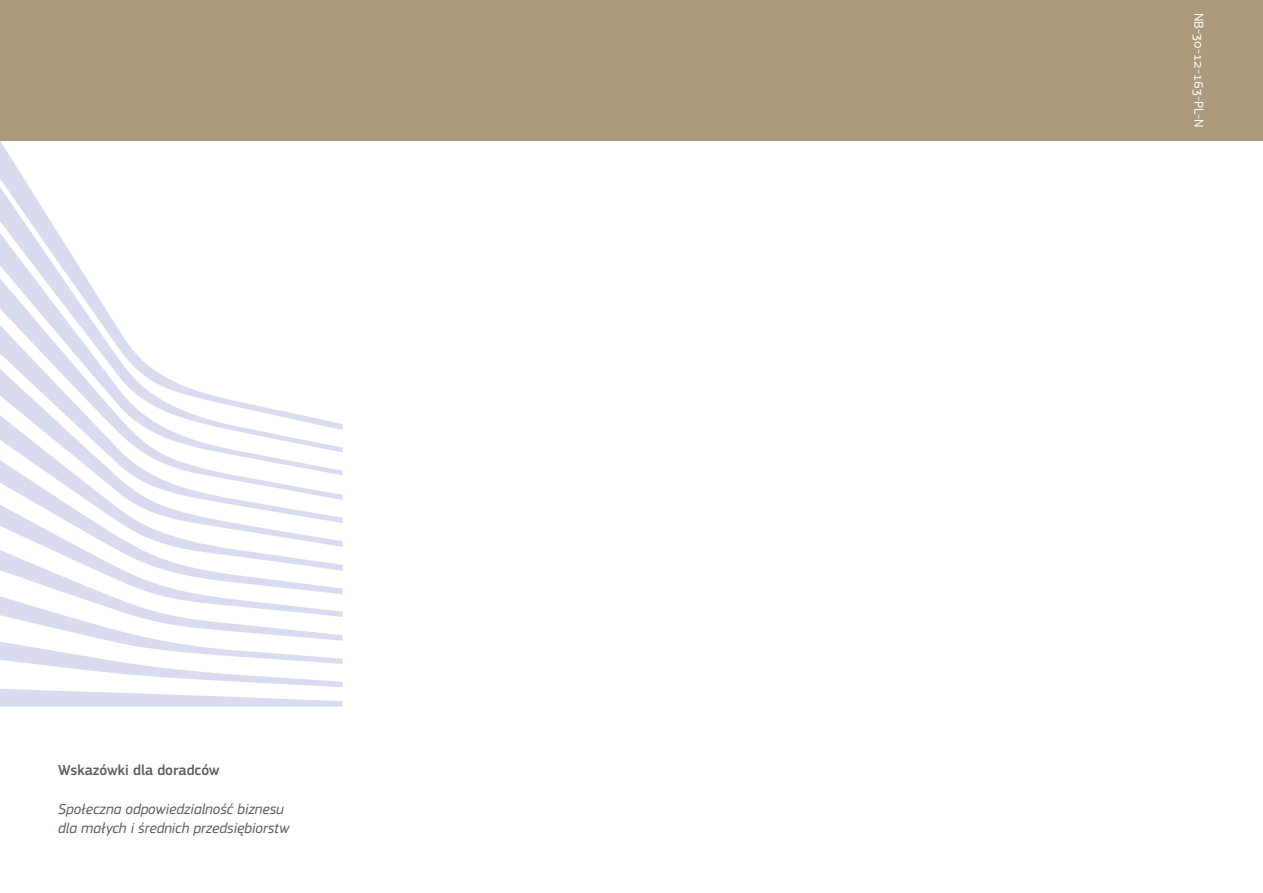
<style>
.page{position:relative;width:1263px;height:893px;background:#fff}
.page>*{position:absolute;margin:0;border:0;box-sizing:border-box;transform-origin:0 0}
.t1{font:italic 15px/19.5px "EC Square Sans Pro";color:#5f5761}
.t2{font:500 15px "EC Square Sans Pro";color:#5f5761}
.t3{font:13.5px "EC Square Sans Pro";color:#fff}
</style>
<div class="page">
<div style="left:0;top:0;width:1263px;height:141px;background:#ae997c"></div>
<svg style="left:0;top:141px;width:29px;height:46px"></svg>
<svg style="left:30px;top:500px;width:237px;height:5px"></svg>
<svg style="left:0;top:505px;width:343px;height:201px"></svg>
<svg style="left:0;top:187px;width:58px;height:46px;fill:#d9dcee"></svg>
<svg style="left:0;top:233px;width:86px;height:45px;fill:#d9dcee"></svg>
<svg style="left:0;top:278px;width:343px;height:222px"></svg>
<p class="t2" style="left:58px;top:761px;width:163px">Wskazówki dla doradców</p>
<p class="t1" style="left:58px;top:799px;width:233px">Społeczna odpowiedzialność biznesu dla małych i średnich przedsiębiorstw</p>
<p class="t3" style="left:1207px;top:13px;width:116px;rotate:90deg">NB-30-12-163-PL-N</p>
</div>
